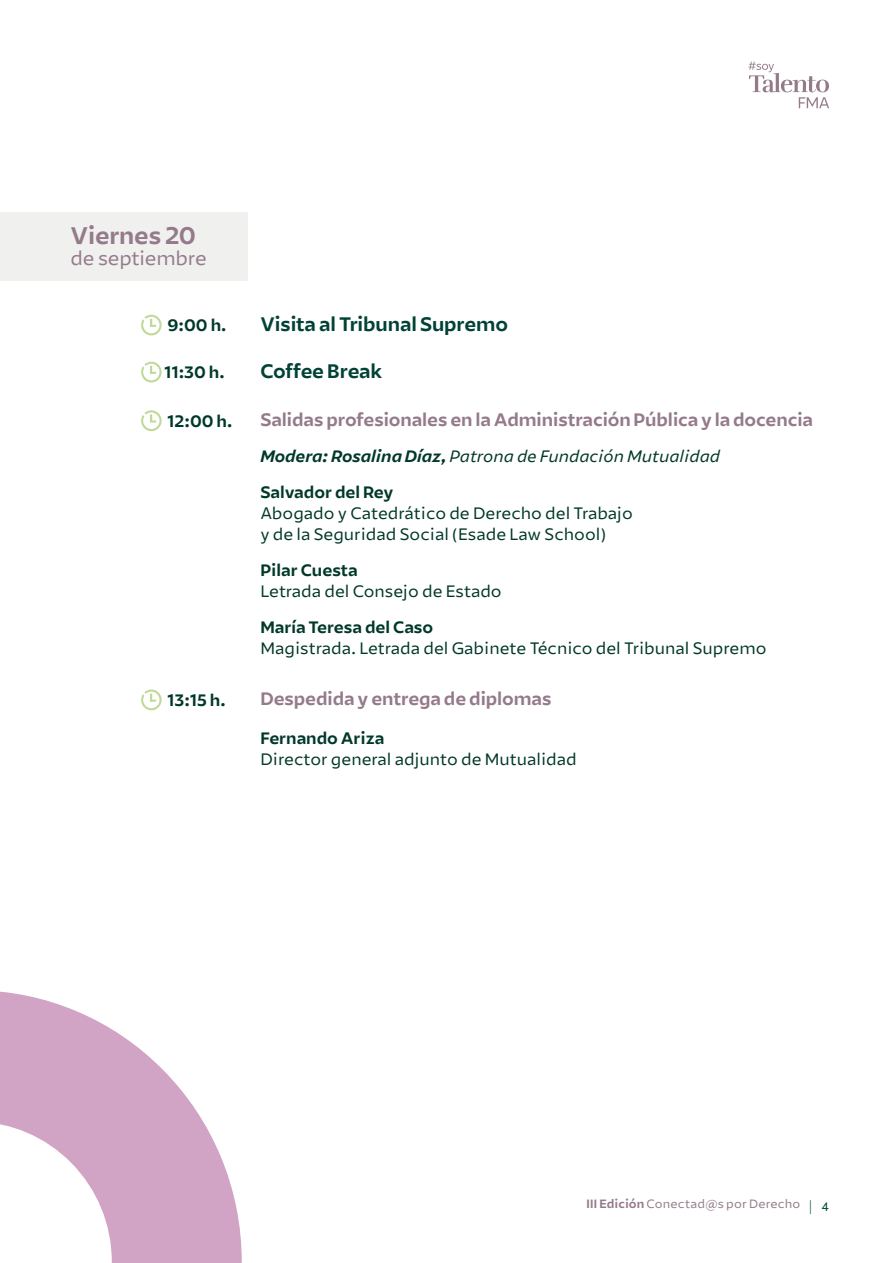
<style>
.page{position:relative;width:893px;height:1263px;background:#fff}
.page>*{position:absolute;margin:0;border:0;box-sizing:border-box;transform-origin:0 0}
.t1{font:700 24px "Mutualidad";letter-spacing:-.015em;color:#947a8a}
.t2{font:700 19.5px "Mutualidad";letter-spacing:-.005em;color:#004236}
.t3{font:19.5px "Mutualidad";letter-spacing:-.01em;color:#947a8a}
.t4{font:700 18px "Mutualidad";letter-spacing:-.01em;color:#947a8a}
.t5{font:16.5px/21px "Mutualidad";color:#003829}
.t6{font:700 16.5px "Mutualidad";color:#003829}
.t7{font:italic 16.5px/36px "Mutualidad";color:#003829}
.t8{font:12px "Mutualidad";letter-spacing:.015em;color:#947b8a}
.s1{font-weight:700}
.s2{font-weight:700;font-style:normal}
.s3{font-weight:700;color:#004236}
.s4{color:#004236}
</style>
<div class="page">
<svg style="left:748px;top:62px;width:81px;height:46px"></svg>
<svg style="left:0;top:991px;width:242px;height:272px;fill:#d1a3c4"></svg>
<svg style="left:141px;top:315px;width:21px;height:20px"></svg>
<svg style="left:141px;top:410px;width:21px;height:21px"></svg>
<svg style="left:141px;top:689px;width:21px;height:21px"></svg>
<svg style="left:141px;top:362px;width:21px;height:20px"></svg>
<div style="left:0;top:213px;width:248px;height:68px;background:#f0f0ef"></div>
<h1 class="t1" style="left:71px;top:221px;width:127px">Viernes 20</h1>
<p class="t3" style="left:71px;top:246px;width:138px">de septiembre</p>
<p class="t6" style="left:168px;top:315px;width:60px">9:00 h.</p>
<p class="t2" style="left:260px;top:312px;width:249px">Visita al Tribunal Supremo</p>
<p class="t6" style="left:165px;top:362px;width:62px">11:30 h.</p>
<p class="t2" style="left:260px;top:359px;width:124px">Coffee Break</p>
<p class="t6" style="left:168px;top:411px;width:66px">12:00 h.</p>
<p class="t6" style="left:168px;top:690px;width:60px">13:15 h.</p>
<p class="t4" style="left:260px;top:408px;width:554px">Salidas profesionales en la Administración Pública y la docencia</p>
<p class="t7" style="left:260px;top:438px;width:461px"><span class="s1">Modera: Rosalina Díaz,</span> Patrona de Fundación Mutualidad<br><span class="s2">Salvador del Rey</span></p>
<p class="t5" style="left:260px;top:503px;width:374px">Abogado y Catedrático de Derecho del Trabajo y de la Seguridad Social (Esade Law School)</p>
<p class="t6" style="left:260px;top:560px;width:99px">Pilar Cuesta</p>
<p class="t5" style="left:260px;top:581px;width:243px">Letrada del Consejo de Estado</p>
<p class="t6" style="left:260px;top:617px;width:174px">María Teresa del Caso</p>
<p class="t5" style="left:260px;top:638px;width:508px">Magistrada. Letrada del Gabinete Técnico del Tribunal Supremo</p>
<p class="t4" style="left:260px;top:687px;width:293px">Despedida y entrega de diplomas</p>
<p class="t6" style="left:260px;top:728px;width:126px">Fernando Ariza</p>
<p class="t5" style="left:260px;top:749px;width:318px">Director general adjunto de Mutualidad</p>
<p class="t8" style="left:586px;top:1196px;width:244px"><span class="s1">III Edición</span> Conectad@s por Derecho <span class="s3">|</span> <span class="s4">4</span></p>
</div>
